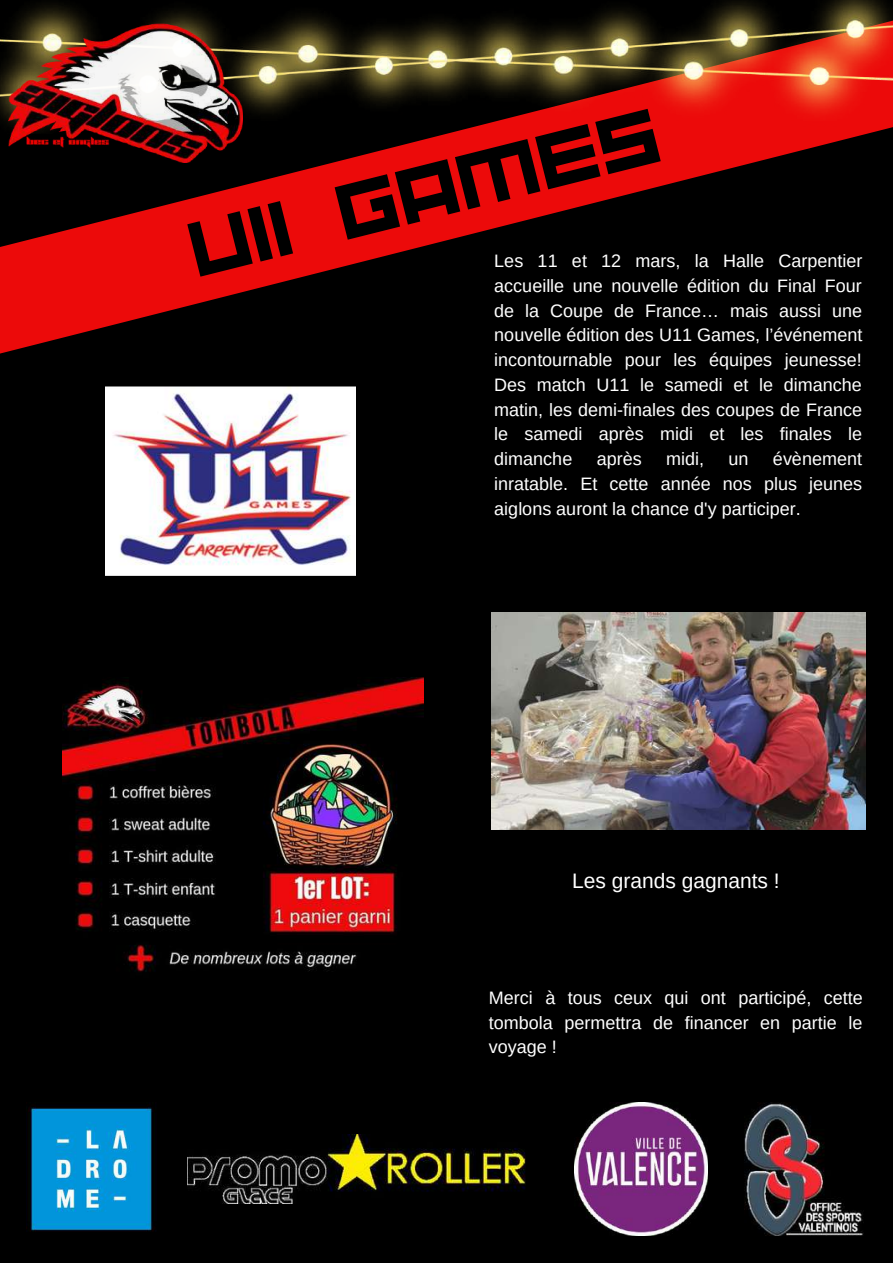
<style>
.page{position:relative;width:893px;height:1264px;background:#fff}
.page>*{position:absolute;margin:0;border:0;box-sizing:border-box;transform-origin:0 0}
.t1{font:82.5px "Adriana";color:#000}
.t2{font:21px "Arimo";color:#fff}
.t3{font:18px/24.8px "Arimo";color:#fff;text-align:justify}
</style>
<div class="page">
<div style="left:0;top:0;width:892px;height:1262px;background:#000"></div>
<svg style="left:0;top:133px;width:870px;height:221px"></svg>
<img style="left:574px;top:1102px;width:133px;height:133px">
<img style="left:744px;top:1102px;width:119px;height:133px">
<img style="left:188px;top:1134px;width:337px;height:69px">
<img style="left:28px;top:1102px;width:128px;height:130px">
<img style="left:0;top:0;width:892px;height:133px">
<img style="left:9px;top:9px;width:234px;height:153px">
<img style="left:105px;top:386px;width:251px;height:189px">
<img style="left:491px;top:612px;width:374px;height:217px">
<img style="left:63px;top:678px;width:360px;height:294px">
<h1 class="t1" style="left:177px;top:199px;width:484px;rotate:-14deg">U11 games</h1>
<p class="t3" style="left:494px;top:248px;width:370px">Les 11 et 12 mars, la Halle Carpentier accueille une nouvelle édition du Final Four de la Coupe de France… mais aussi une nouvelle édition des U11 Games, l’événement incontournable pour les équipes jeunesse!<br>Des match U11 le samedi et le dimanche matin, les demi-finales des coupes de France le samedi après midi et les finales le dimanche</p>
<p class="t3" style="left:494px;top:446px;width:369px;text-indent:278px">évènement inratable. Et cette année nos plus jeunes aiglons auront la chance d'y participer.</p>
<p class="t3" style="left:596px;top:446px;width:46px">après</p>
<p class="t3" style="left:666px;top:446px;width:39px">midi,</p>
<p class="t3" style="left:728px;top:446px;width:21px">un</p>
<p class="t2" style="left:572px;top:868px;width:209px">Les grands gagnants !</p>
<p class="t3" style="left:489px;top:985px;width:375px">Merci à tous ceux qui ont participé, cette tombola permettra de financer en partie le voyage !</p>
</div>
